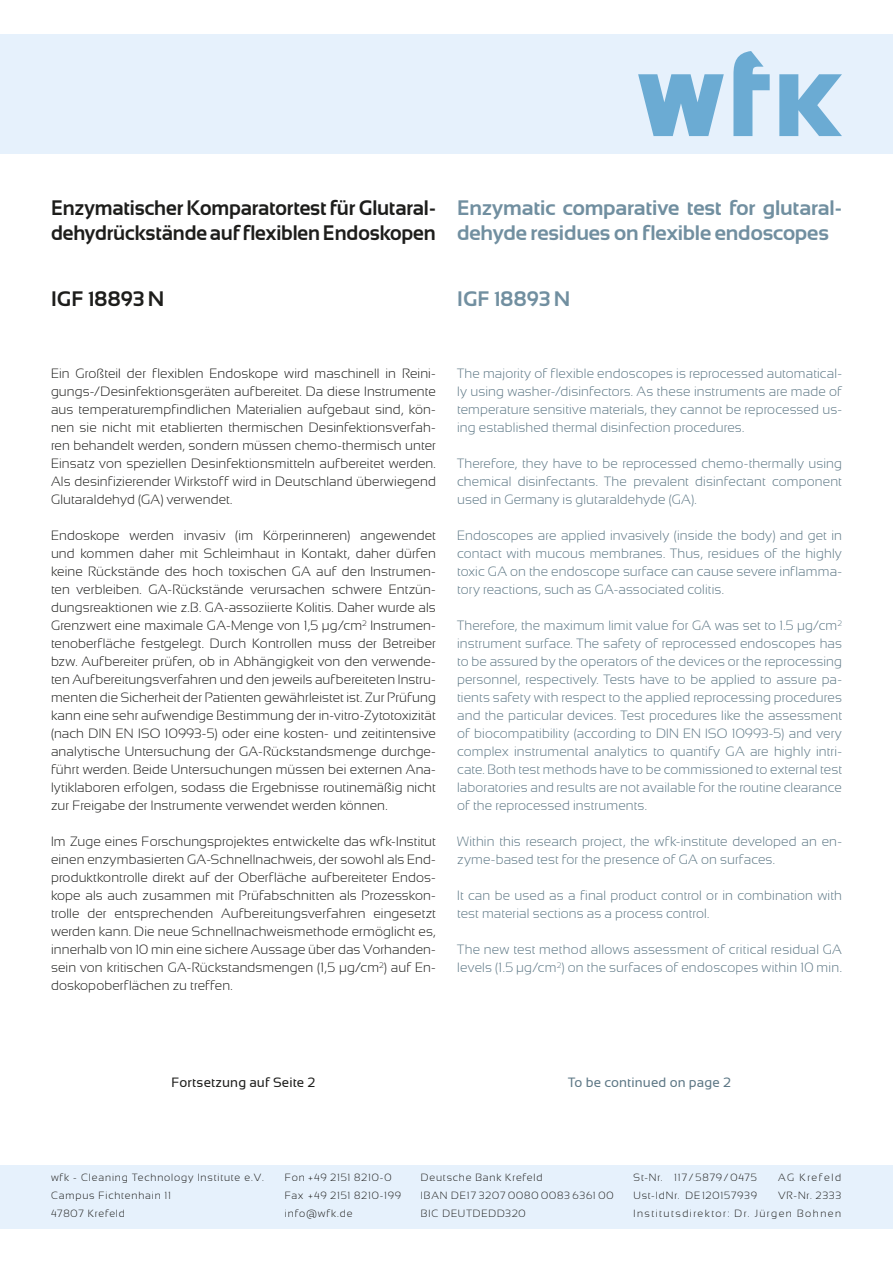
<style>
.page{position:relative;width:893px;height:1263px;background:#fff}
.page>*{position:absolute;margin:0;border:0;box-sizing:border-box;transform-origin:0 0}
.t1{font:700 21px/25.2px "Sansation";letter-spacing:-.005em;color:#1d1d1b;scale:.95 1}
.t2{font:700 21px/25.2px "Sansation";letter-spacing:-.005em;color:#718fa0}
.t3{font:700 21px "Sansation";letter-spacing:.015em;color:#718fa0}
.t4{font:700 21px "Sansation";letter-spacing:.015em;color:#1d1d1b}
.t5{font:300 13.5px/18px "Sansation";letter-spacing:.01em;color:#1d1d1b;text-align:justify}
.t6{font:300 13.5px/18px "Sansation";letter-spacing:.01em;color:#5d7785;text-align:justify}
.t7{font:13.5px "Sansation";letter-spacing:.01em;color:#1d1d1b}
.t8{font:13.5px "Sansation";letter-spacing:.01em;color:#5d7785}
.t9{font:300 10.5px/18px "Sansation";letter-spacing:.08em;color:#1d1d1b}
.t10{font:300 10.5px "Sansation";letter-spacing:.14em;color:#1d1d1b}
.t11{font:300 10.5px/18px "Sansation";letter-spacing:.125em;color:#1d1d1b}
</style>
<div class="page">
<div style="left:0;top:34px;width:893px;height:119px;background:#e6f1fc"></div>
<svg style="left:779px;top:74px;width:63px;height:62px"></svg>
<svg style="left:733px;top:51px;width:37px;height:85px"></svg>
<svg style="left:638px;top:74px;width:86px;height:62px"></svg>
<div style="left:0;top:1165px;width:893px;height:64px;background:#e6f1fc"></div>
<h1 class="t1" style="left:51px;top:195px;width:407px">Enzymatischer Komparatortest für Glutaral&shy;dehydrückstände auf flexiblen Endoskopen</h1>
<h1 class="t4" style="left:51px;top:287px;width:115px">IGF 18893 N</h1>
<h1 class="t2" style="left:457px;top:195px;width:386px">Enzymatic comparative test for glutaral&shy;dehyde residues on flexible endoscopes</h1>
<h1 class="t3" style="left:457px;top:287px;width:115px">IGF 18893 N</h1>
<p class="t5" style="left:51px;top:364px;width:386px">Ein Großteil der flexiblen Endoskope wird maschinell in Reini&shy;gungs-/Desinfektionsgeräten aufbereitet. Da diese Instrumente aus temperaturempfindlichen Materialien aufgebaut sind, kön&shy;nen sie nicht mit etablierten thermischen Desinfektionsverfah&shy;ren behandelt werden, sondern müssen chemo-thermisch unter Einsatz von speziellen Desinfektionsmitteln aufbereitet werden.<br>Als desinfizierender Wirkstoff wird in Deutschland überwiegend Glutaraldehyd (GA) verwendet.</p>
<p class="t5" style="left:51px;top:526px;width:386px">Endoskope werden invasiv (im Körperinneren) angewendet und kommen daher mit Schleimhaut in Kontakt, daher dürfen keine Rückstände des hoch toxischen GA auf den Instrumen&shy;ten verbleiben. GA-Rückstände verursachen schwere Entzün&shy;dungsreaktionen wie z.B. GA-assoziierte Kolitis. Daher wurde als Grenzwert eine maximale GA-Menge von 1,5 µg/cm<sup>2</sup> Instrumen&shy;tenoberfläche festgelegt. Durch Kontrollen muss der Betreiber bzw. Aufbereiter prüfen, ob in Abhängigkeit von den verwende&shy;ten Aufbereitungsverfahren und den jeweils aufbereiteten Instru&shy;menten die Sicherheit der Patienten gewährleistet ist. Zur Prüfung kann eine sehr aufwendige Bestimmung der in-vitro-Zytotoxizität (nach DIN EN ISO 10993-5) oder eine kosten- und zeitintensive analytische Untersuchung der GA-Rückstandsmenge durchge&shy;führt werden. Beide Untersuchungen müssen bei externen Ana&shy;lytiklaboren erfolgen, sodass die Ergebnisse routinemäßig nicht zur Freigabe der Instrumente verwendet werden können.</p>
<p class="t5" style="left:51px;top:832px;width:386px">Im Zuge eines Forschungsprojektes entwickelte das wfk-Institut einen enzymbasierten GA-Schnellnachweis, der sowohl als End&shy;produktkontrolle direkt auf der Oberfläche aufbereiteter Endos&shy;kope als auch zusammen mit Prüfabschnitten als Prozesskon&shy;trolle der entsprechenden Aufbereitungsverfahren eingesetzt werden kann. Die neue Schnellnachweismethode ermöglicht es, innerhalb von 10 min eine sichere Aussage über das Vorhanden&shy;sein von kritischen GA-Rückstandsmengen (1,5 µg/cm<sup>2</sup>) auf En&shy;doskopoberflächen zu treffen.</p>
<p class="t6" style="left:457px;top:364px;width:386px">The majority of flexible endoscopes is reprocessed automatical&shy;ly using washer-/disinfectors. As these instruments are made of temperature sensitive materials, they cannot be reprocessed us&shy;ing established thermal disinfection procedures.</p>
<p class="t6" style="left:457px;top:454px;width:386px">Therefore, they have to be reprocessed chemo-thermally using chemical disinfectants. The prevalent disinfectant component used in Germany is glutaraldehyde (GA).</p>
<p class="t6" style="left:457px;top:526px;width:386px">Endoscopes are applied invasively (inside the body) and get in contact with mucous membranes. Thus, residues of the highly toxic GA on the endoscope surface can cause severe inflamma&shy;tory reactions, such as GA-associated colitis.</p>
<p class="t6" style="left:457px;top:616px;width:386px">Therefore, the maximum limit value for GA was set to 1.5 µg/cm<sup>2 </sup>instrument surface. The safety of reprocessed endoscopes has to be assured by the operators of the devices or the reprocessing personnel, respectively. Tests have to be applied to assure pa&shy;tients safety with respect to the applied reprocessing procedures and the particular devices. Test procedures like the assessment of biocompatibility (according to DIN EN ISO 10993-5) and very complex instrumental analytics to quantify GA are highly intri&shy;cate. Both test methods have to be commissioned to external test laboratories and results are not available for the routine clearance of the reprocessed instruments.</p>
<p class="t6" style="left:457px;top:832px;width:386px">Within this research project, the wfk-institute developed an en&shy;zyme-based test for the presence of GA on surfaces.</p>
<p class="t6" style="left:457px;top:886px;width:386px">It can be used as a final product control or in combination with test material sections as a process control.</p>
<p class="t6" style="left:457px;top:940px;width:386px">The new test method allows assessment of critical residual GA levels (1.5 µg/cm<sup>2</sup>) on the surfaces of endoscopes within 10 min.</p>
<p class="t7" style="left:172px;top:1075px;width:145px">Fortsetzung auf Seite 2</p>
<p class="t8" style="left:568px;top:1075px;width:164px">To be continued on page 2</p>
<p class="t9" style="left:51px;top:1169px;width:214px">wfk - Cleaning Technology Institute e.V.<br>Campus Fichtenhain 11<br>47807 Krefeld</p>
<p class="t9" style="left:285px;top:1169px;width:118px">Fon +49 2151 8210-0<br>Fax +49 2151 8210-199 info@wfk.de</p>
<p class="t9" style="left:421px;top:1169px;width:194px">Deutsche Bank Krefeld<br>IBAN DE17 3207 0080 0083 6361 00<br>BIC DEUTDEDD320</p>
<p class="t9" style="left:634px;top:1169px;width:125px">St-Nr. 117/5879/0475<br>Ust-IdNr. DE120157939</p>
<p class="t11" style="left:778px;top:1169px;width:64px">AG Krefeld<br>VR-Nr. 2333</p>
<p class="t10" style="left:634px;top:1208px;width:209px">Institutsdirektor: Dr. Jürgen Bohnen</p>
</div>
